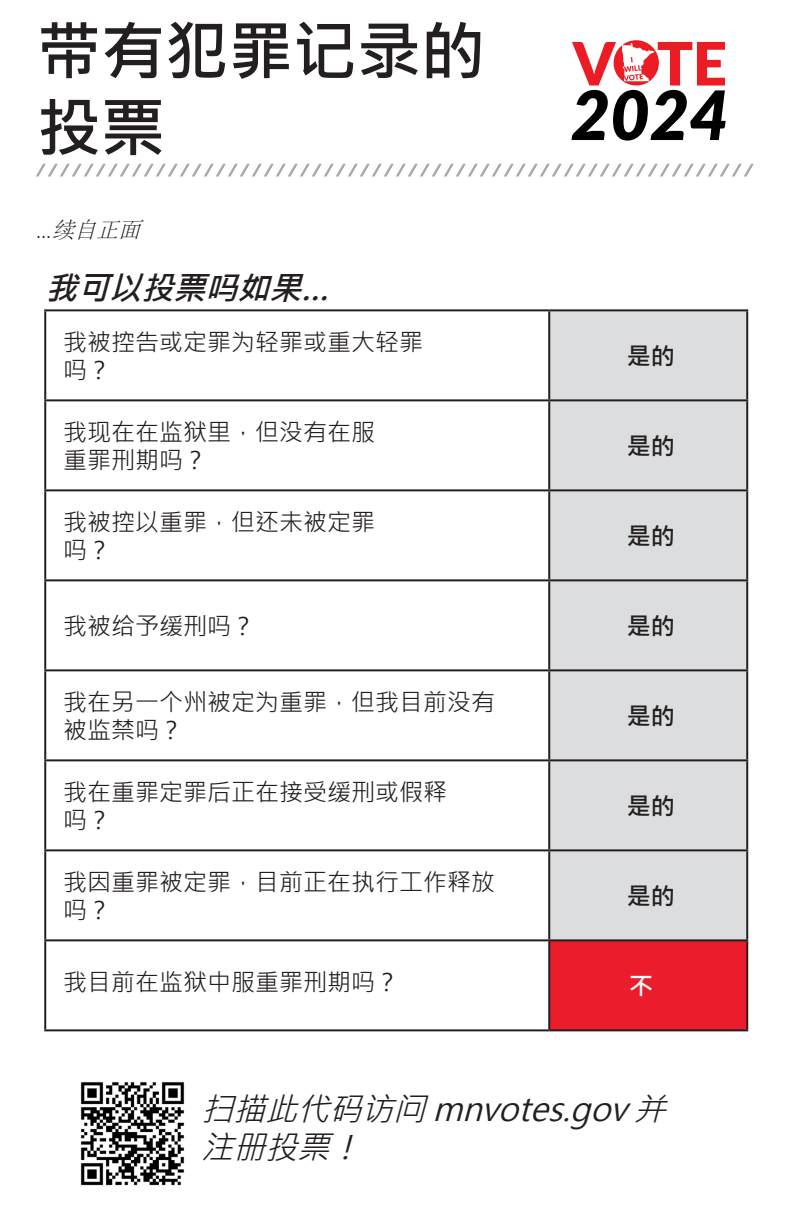
<style>
.page{position:relative;width:792px;height:1224px;background:#fff}
.page>*{position:absolute;margin:0;border:0;box-sizing:border-box;transform-origin:0 0}
.t1{font:italic 900 68.2px "Lato";color:#000}
.t2{font:700 64px/76.8px "Microsoft Jheng Hei";color:#231f20}
.t3{font:italic 32px/38.4px "Microsoft Jheng Hei";color:#231f20}
.Heading{font:italic 700 32px "Microsoft Jheng Hei";color:#231f20}
.Body{font:24px/28.8px "Microsoft Jheng Hei";color:#231f20}
.Body-2{font:700 24px "Microsoft Jheng Hei";color:#231f20}
.Body-3{font:700 24px "Microsoft Jheng Hei";color:#fff}
.t4{font:italic 300 22px "Adobe Song Std";color:#231f20}
.s1{font-family:"Lato"}
</style>
<div class="page">
<svg style="left:572px;top:42px;width:44px;height:44px"></svg>
<div style="left:614px;top:40px;width:45px;height:46px;background:#ec1c24;border-radius:50%"></div>
<svg style="left:622px;top:42px;width:103px;height:44px"></svg>
<img style="left:80px;top:1082px;width:105px;height:104px">
<svg style="left:40px;top:164px;width:712px;height:12px"></svg>
<svg style="left:46px;top:311px;width:502px;height:628px"></svg>
<div style="left:550px;top:311px;width:196px;height:628px;background:#dcdddf"></div>
<div style="left:549px;top:940px;width:198px;height:90px;background:#eb1c2b"></div>
<hr style="left:44px;top:309px;width:505px;height:2px;background:#231f20">
<hr style="left:549px;top:309px;width:199px;height:2px;background:#231f20">
<hr style="left:44px;top:311px;width:2px;height:88px;background:#231f20">
<hr style="left:548px;top:311px;width:2px;height:88px;background:#231f20">
<hr style="left:746px;top:311px;width:2px;height:88px;background:#231f20">
<hr style="left:44px;top:399px;width:505px;height:2px;background:#231f20">
<hr style="left:44px;top:401px;width:2px;height:88px;background:#231f20">
<hr style="left:549px;top:399px;width:199px;height:2px;background:#231f20">
<hr style="left:548px;top:401px;width:2px;height:88px;background:#231f20">
<hr style="left:746px;top:401px;width:2px;height:88px;background:#231f20">
<hr style="left:44px;top:489px;width:505px;height:2px;background:#231f20">
<hr style="left:44px;top:491px;width:2px;height:88px;background:#231f20">
<hr style="left:549px;top:489px;width:199px;height:2px;background:#231f20">
<hr style="left:548px;top:491px;width:2px;height:88px;background:#231f20">
<hr style="left:746px;top:491px;width:2px;height:88px;background:#231f20">
<hr style="left:44px;top:579px;width:505px;height:2px;background:#231f20">
<hr style="left:44px;top:581px;width:2px;height:88px;background:#231f20">
<hr style="left:549px;top:579px;width:199px;height:2px;background:#231f20">
<hr style="left:548px;top:581px;width:2px;height:88px;background:#231f20">
<hr style="left:746px;top:581px;width:2px;height:88px;background:#231f20">
<hr style="left:44px;top:669px;width:505px;height:2px;background:#231f20">
<hr style="left:44px;top:671px;width:2px;height:88px;background:#231f20">
<hr style="left:549px;top:669px;width:199px;height:2px;background:#231f20">
<hr style="left:548px;top:671px;width:2px;height:88px;background:#231f20">
<hr style="left:746px;top:671px;width:2px;height:88px;background:#231f20">
<hr style="left:44px;top:759px;width:505px;height:2px;background:#231f20">
<hr style="left:44px;top:761px;width:2px;height:88px;background:#231f20">
<hr style="left:549px;top:759px;width:199px;height:2px;background:#231f20">
<hr style="left:548px;top:761px;width:2px;height:88px;background:#231f20">
<hr style="left:746px;top:761px;width:2px;height:88px;background:#231f20">
<hr style="left:44px;top:849px;width:505px;height:2px;background:#231f20">
<hr style="left:44px;top:851px;width:2px;height:88px;background:#231f20">
<hr style="left:549px;top:849px;width:199px;height:2px;background:#231f20">
<hr style="left:548px;top:851px;width:2px;height:88px;background:#231f20">
<hr style="left:746px;top:851px;width:2px;height:88px;background:#231f20">
<hr style="left:44px;top:939px;width:505px;height:2px;background:#231f20">
<hr style="left:44px;top:941px;width:2px;height:88px;background:#231f20">
<hr style="left:549px;top:939px;width:199px;height:2px;background:#231f20">
<hr style="left:548px;top:941px;width:2px;height:88px;background:#231f20">
<hr style="left:746px;top:941px;width:2px;height:88px;background:#231f20">
<hr style="left:44px;top:1029px;width:505px;height:2px;background:#231f20">
<hr style="left:549px;top:1029px;width:199px;height:2px;background:#231f20">
<p class="t2" style="left:37px;top:13px;width:450px">带有犯罪记录的投票</p>
<p class="t4" style="left:37px;top:218px;width:111px"><span class="s1">. . .</span> 续自正面</p>
<p class="Heading" style="left:45px;top:268px;width:296px">我可以投票吗如果…</p>
<p class="Body" style="left:63px;top:327px;width:361px">我被控告或定罪为轻罪或重大轻罪吗？</p>
<p class="Body" style="left:63px;top:417px;width:313px">我现在在监狱里，但没有在服重罪刑期吗？</p>
<p class="Body" style="left:63px;top:507px;width:313px">我被控以重罪，但还未被定罪吗？</p>
<h1 class="t1" style="left:571px;top:64px;width:160px">2024</h1>
<p class="Body-2" style="left:627px;top:341px;width:49px">是的</p>
<p class="Body-2" style="left:627px;top:431px;width:49px">是的</p>
<p class="Body-2" style="left:627px;top:521px;width:49px">是的</p>
<p class="Body" style="left:63px;top:612px;width:193px">我被给予缓刑吗？</p>
<p class="Body-2" style="left:627px;top:611px;width:49px">是的</p>
<p class="Body" style="left:63px;top:687px;width:433px">我在另一个州被定为重罪，但我目前没有被监禁吗？</p>
<p class="Body" style="left:63px;top:777px;width:385px">我在重罪定罪后正在接受缓刑或假释吗？</p>
<p class="Body" style="left:63px;top:867px;width:433px">我因重罪被定罪，目前正在执行工作释放吗？</p>
<p class="Body-2" style="left:627px;top:701px;width:49px">是的</p>
<p class="Body-2" style="left:627px;top:791px;width:49px">是的</p>
<p class="Body-2" style="left:627px;top:881px;width:49px">是的</p>
<p class="Body" style="left:63px;top:968px;width:337px">我目前在监狱中服重罪刑期吗？</p>
<p class="Body-3" style="left:629px;top:971px;width:25px">不</p>
<h3 class="t3" style="left:201px;top:1090px;width:477px">扫描此代码访问 mnvotes.gov并注册投票！</h3>
</div>
